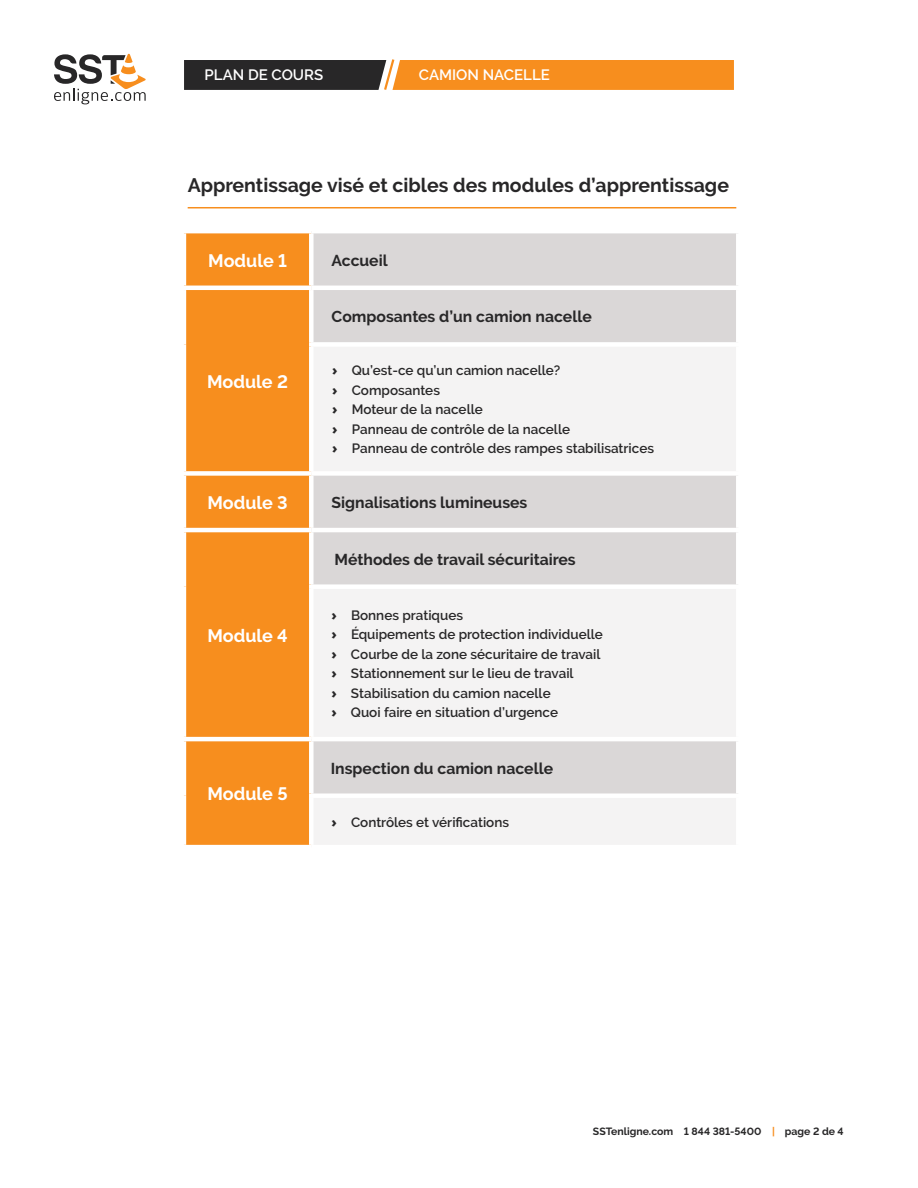
<style>
.page{position:relative;width:918px;height:1188px;background:#fff}
.page>*{position:absolute;margin:0;border:0;box-sizing:border-box;transform-origin:0 0}
.t1{font:700 19.5px "Rising Sun";color:#282728}
.t2{font:700 18px "Rising Sun";color:#fff}
.t3{font:700 15.75px "Rising Sun";color:#282728}
.t4{font:600 15px "Rising Sun";color:#fff}
.t5{font:600 13.5px/19.5px "Rising Sun";color:#282728}
.t6{font:700 10.5px "Rising Sun";color:#282728}
.s1{font-family:"Open Sans";font-weight:800}
.s2{color:#f78e1e}
</style>
<div class="page">
<svg style="left:54px;top:54px;width:92px;height:50px"></svg>
<svg style="left:184px;top:59px;width:550px;height:31px;background:#af702d"></svg>
<hr style="left:188px;top:207px;width:548px;height:1px;background:#f78e1e">
<div style="left:186px;top:233px;width:123px;height:612px;background:#f78e1e"></div>
<div style="left:314px;top:233px;width:422px;height:109px;background:#dad7d7"></div>
<svg style="left:314px;top:347px;width:422px;height:498px;fill:#f4f3f3"></svg>
<hr style="left:182px;top:286px;width:129px;height:4px;background:#fff">
<hr style="left:311px;top:286px;width:430px;height:4px;background:#fff">
<div style="left:182px;top:471px;width:129px;height:5px;background:#fff"></div>
<div style="left:311px;top:471px;width:430px;height:5px;background:#fff"></div>
<hr style="left:182px;top:528px;width:129px;height:4px;background:#fff">
<hr style="left:311px;top:528px;width:430px;height:4px;background:#fff">
<div style="left:309px;top:584px;width:432px;height:5px;background:#fff"></div>
<hr style="left:182px;top:737px;width:129px;height:4px;background:#fff">
<hr style="left:311px;top:737px;width:430px;height:4px;background:#fff">
<div style="left:309px;top:793px;width:432px;height:5px;background:#fff"></div>
<p class="t4" style="left:205px;top:66px;width:120px">PLAN DE COURS</p>
<p class="t4" style="left:419px;top:66px;width:132px">CAMION NACELLE</p>
<h1 class="t1" style="left:188px;top:174px;width:543px">Apprentissage visé et cibles des modules d’apprentissage</h1>
<h2 class="t2" style="left:208px;top:250px;width:80px">Module 1</h2>
<p class="t3" style="left:332px;top:251px;width:58px">Accueil</p>
<h2 class="t2" style="left:207px;top:371px;width:82px">Module 2</h2>
<p class="t3" style="left:332px;top:308px;width:262px">Composantes d’un camion nacelle</p>
<p class="t5" style="left:332px;top:361px;width:323px"><span class="s1">›</span> Qu’est-ce qu’un camion nacelle?<br><span class="s1">›</span> Composantes<br><span class="s1">›</span> Moteur de la nacelle<br><span class="s1">›</span> Panneau de contrôle de la nacelle<br><span class="s1">›</span> Panneau de contrôle des rampes stabilisatrices</p>
<h2 class="t2" style="left:207px;top:492px;width:82px">Module 3</h2>
<p class="t3" style="left:332px;top:494px;width:197px">Signalisations lumineuses</p>
<h2 class="t2" style="left:207px;top:625px;width:82px">Module 4</h2>
<h2 class="t2" style="left:208px;top:784px;width:82px">Module 5</h2>
<p class="t3" style="left:335px;top:550px;width:243px">Méthodes de travail sécuritaires</p>
<p class="t5" style="left:331px;top:605px;width:273px"><span class="s1">›</span> Bonnes pratiques<br><span class="s1">›</span> Équipements de protection individuelle <span class="s1">›</span> Courbe de la zone sécuritaire de travail <span class="s1">›</span> Stationnement sur le lieu de travail<br><span class="s1">›</span> Stabilisation du camion nacelle<br><span class="s1">›</span> Quoi faire en situation d’urgence</p>
<p class="t3" style="left:331px;top:759px;width:224px">Inspection du camion nacelle</p>
<p class="t5" style="left:332px;top:812px;width:179px"><span class="s1">›</span> Contrôles et vérifications</p>
<p class="t6" style="left:593px;top:1126px;width:252px">SSTenligne.com 1 844 381-5400 <span class="s2">|</span> page 2 de 4</p>
</div>
